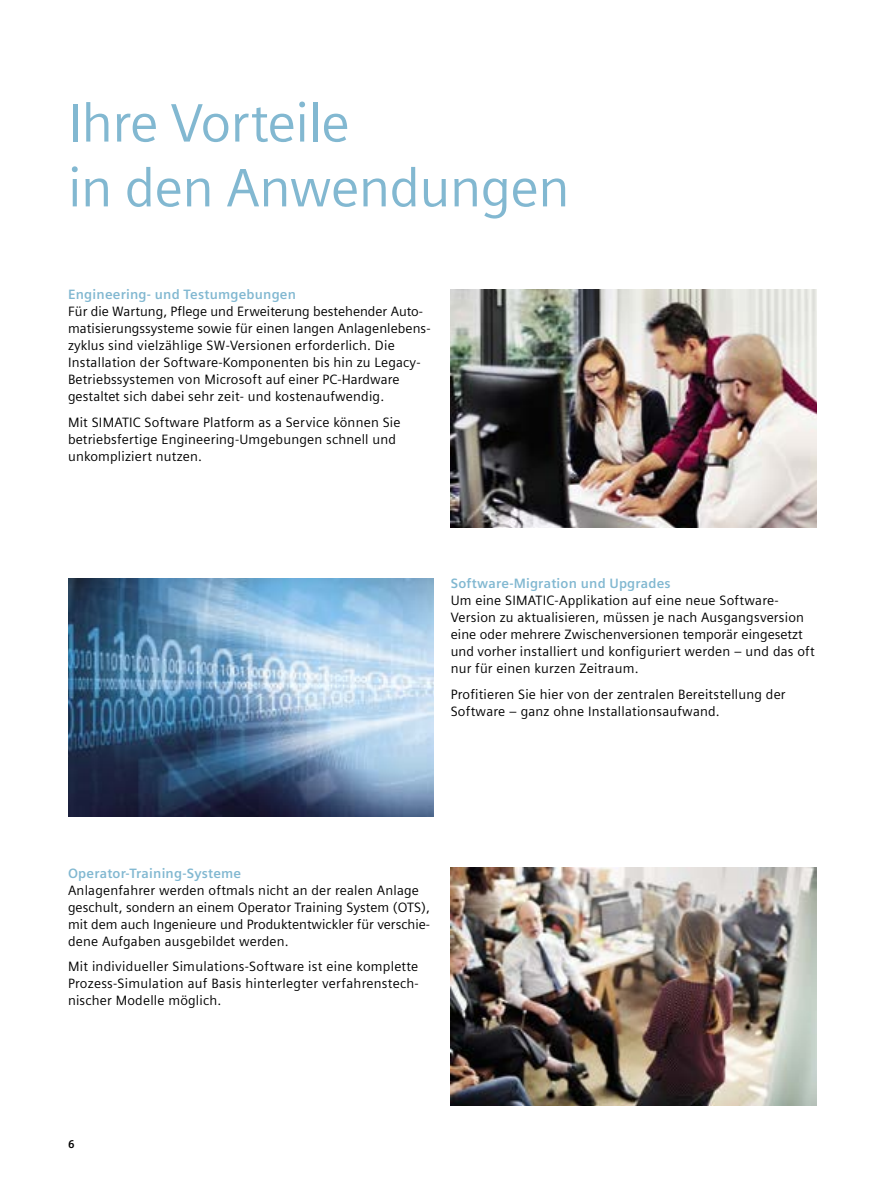
<style>
.page{position:relative;width:893px;height:1191px;background:#fff}
.page>*{position:absolute;margin:0;border:0;box-sizing:border-box;transform-origin:0 0}
.t1{font:54px/64.8px "Siemens Sans Global";letter-spacing:-.01em;color:#82b8d1}
.t2{font:13.5px/17px "Siemens Sans Global";letter-spacing:.015em;color:#000}
.t3{font:700 13.5px "Siemens Sans Global";letter-spacing:.015em;color:#82b8d1}
.t4{font:700 11.25px "Siemens Sans Global";color:#000}
</style>
<div class="page">
<img style="left:451px;top:289px;width:365px;height:238px">
<img style="left:451px;top:867px;width:365px;height:239px">
<img style="left:68px;top:578px;width:366px;height:238px">
<h1 class="t1" style="left:68px;top:93px;width:503px">Ihre Vorteile<br>in den Anwendungen</h1>
<p class="t3" style="left:68px;top:286px;width:229px">Engineering- und Testumgebungen</p>
<p class="t2" style="left:68px;top:303px;width:363px">Für die Wartung, Pflege und Erweiterung bestehender Auto&shy;matisierungssysteme sowie für einen langen Anlagenlebens&shy;zyklus sind vielzählige SW-Versionen erforderlich. Die Installation der Software-Komponenten bis hin zu Legacy-Betriebssystemen von Microsoft auf einer PC-Hardware gestaltet sich dabei sehr zeit- und kostenaufwendig.</p>
<p class="t2" style="left:68px;top:414px;width:334px">Mit SIMATIC Software Platform as a Service können Sie betriebsfertige Engineering-Umgebungen schnell und unkompliziert nutzen.</p>
<p class="t3" style="left:451px;top:575px;width:222px">Software-Migration und Upgrades</p>
<p class="t2" style="left:451px;top:592px;width:366px">Um eine SIMATIC-Applikation auf eine neue Software-Version zu aktualisieren, müssen je nach Ausgangsversion eine oder mehrere Zwischenversionen temporär eingesetzt und vorher installiert und konfiguriert werden – und das oft nur für einen kurzen Zeitraum.</p>
<p class="t2" style="left:451px;top:686px;width:336px">Profitieren Sie hier von der zentralen Bereitstellung der<br>Software – ganz ohne Installationsaufwand.</p>
<p class="t3" style="left:68px;top:865px;width:175px">Operator-Training-Systeme</p>
<p class="t2" style="left:68px;top:882px;width:364px">Anlagenfahrer werden oftmals nicht an der realen Anlage geschult, sondern an einem Operator Training System (OTS), mit dem auch Ingenieure und Produktentwickler für verschie&shy;dene Aufgaben ausgebildet werden.</p>
<p class="t2" style="left:68px;top:958px;width:352px;text-align:justify">Mit individueller Simulations-Software ist eine komplette Prozess-Simulation auf Basis hinterlegter verfahrenstech&shy;nischer Modelle möglich.</p>
<p class="t4" style="left:68px;top:1137px;width:8px">6</p>
</div>
